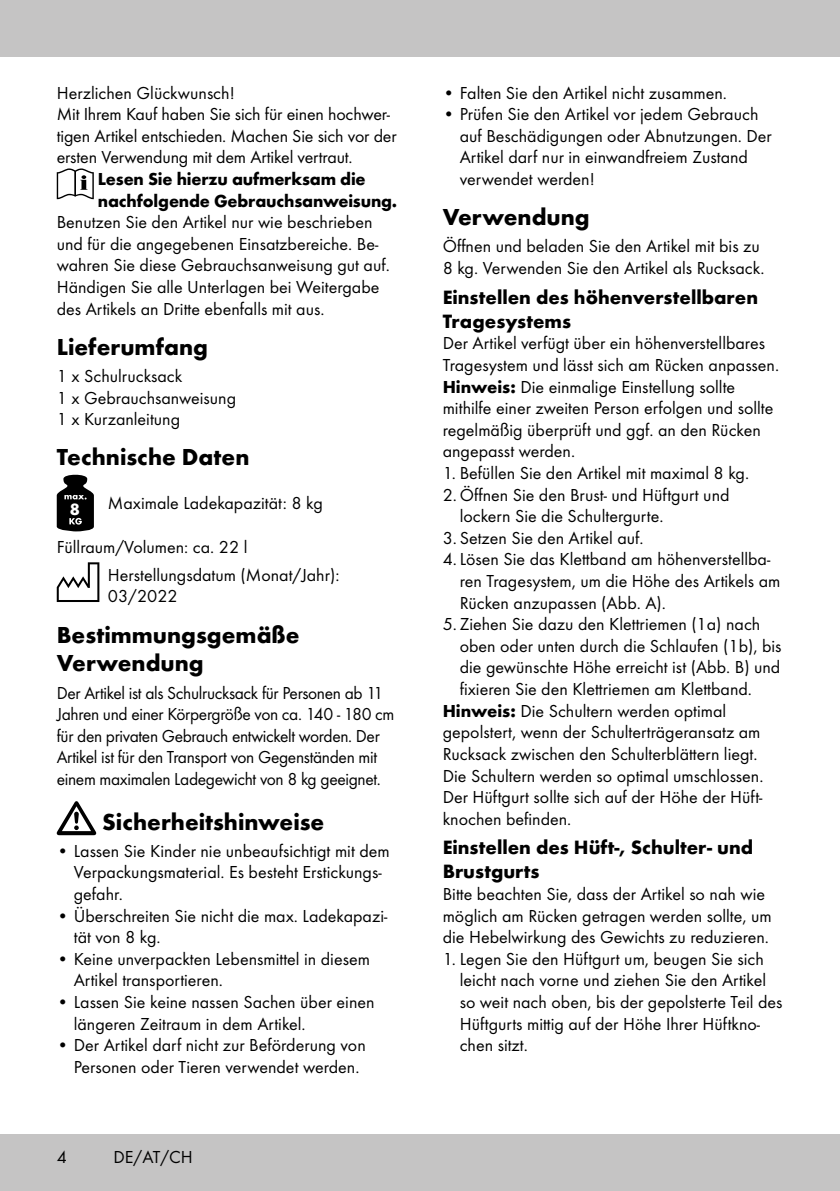
<style>
.page{position:relative;width:840px;height:1191px;background:#fff}
.page>*{position:absolute;margin:0;border:0;box-sizing:border-box;transform-origin:0 0}
.t1{font:700 24px/28.8px "Futura TOT";color:#000}
.t2{font:700 20px/24px "Futura TOT";color:#000}
.t3{font:18px/21.6px "Futura TOT Boo";color:#000}
.t4{font:18px/21.6px "Futura TOT Boo";letter-spacing:-.02em;color:#000}
.t5{font:700 18px/21.6px "Futura TOT";letter-spacing:-.01em;color:#000}
.t6{font:700 16.8px "Futura TOT";color:#fff}
.s1{font-family:"Futura TOT";font-weight:700}
</style>
<div class="page">
<div style="left:0;top:1134px;width:839px;height:57px;background:#c5c4c4"></div>
<div style="left:0;top:0;width:839px;height:57px;background:#c5c4c4"></div>
<svg style="left:57px;top:168px;width:37px;height:31px"></svg>
<svg style="left:57px;top:475px;width:37px;height:56px;background:#313131"></svg>
<svg style="left:57px;top:562px;width:42px;height:40px"></svg>
<svg style="left:57px;top:801px;width:39px;height:34px"></svg>
<p class="t3" style="left:57px;top:82px;width:341px">Herzlichen Glückwunsch!<br>Mit Ihrem Kauf haben Sie sich für einen hochwer&shy;tigen Artikel entschieden. Machen Sie sich vor der ersten Verwendung mit dem Artikel vertraut.</p>
<p class="t5" style="left:98px;top:168px;width:301px">Lesen Sie hierzu aufmerksam die nachfolgende Gebrauchsanweisung.</p>
<p class="t3" style="left:57px;top:211px;width:334px">Benutzen Sie den Artikel nur wie beschrieben und für die angegebenen Einsatzbereiche. Be&shy;wahren Sie diese Gebrauchsanweisung gut auf.<br>Händigen Sie alle Unterlagen bei Weitergabe des Artikels an Dritte ebenfalls mit aus.</p>
<h1 class="t1" style="left:57px;top:332px;width:153px">Lieferumfang</h1>
<p class="t3" style="left:57px;top:365px;width:181px">1 x Schulrucksack<br>1 x Gebrauchsanweisung<br>1 x Kurzanleitung</p>
<h1 class="t1" style="left:57px;top:442px;width:194px">Technische Daten</h1>
<p class="t6" style="left:70px;top:498px;width:12px">8</p>
<p class="t3" style="left:108px;top:492px;width:216px">Maximale Ladekapazität: 8 kg</p>
<p class="t3" style="left:108px;top:533px;width:233px;line-height:27.6px;text-indent:-51px">Füllraum/Volumen: ca. 22 l<br>Herstellungsdatum (Monat/Jahr):</p>
<p class="t3" style="left:108px;top:585px;width:71px">03/2022</p>
<h1 class="t1" style="left:57px;top:619px;width:244px">Bestimmungsgemäße<br>Verwendung</h1>
<p class="t4" style="left:57px;top:681px;width:339px">Der Artikel ist als Schulrucksack für Personen ab 11<br>Jahren und einer Körpergröße von ca. 140 - 180 cm für den privaten Gebrauch entwickelt worden. Der Artikel ist für den Transport von Gegenständen mit einem maximalen Ladegewicht von 8 kg geeignet.</p>
<h1 class="t1" style="left:102px;top:806px;width:223px">Sicherheitshinweise</h1>
<p class="t3" style="left:74px;top:840px;width:317px;text-indent:-17px">• Lassen Sie Kinder nie unbeaufsichtigt mit dem<br>Verpackungsmaterial. Es besteht Erstickungs&shy;gefahr.</p>
<p class="t3" style="left:74px;top:904px;width:315px;text-indent:-17px">• Überschreiten Sie nicht die max. Ladekapazi&shy;tät von 8 kg.</p>
<p class="t3" style="left:74px;top:948px;width:297px;text-indent:-17px">• Keine unverpackten Lebensmittel in diesem<br>Artikel transportieren.</p>
<p class="t3" style="left:74px;top:991px;width:302px;text-indent:-17px">• Lassen Sie keine nassen Sachen über einen längeren Zeitraum in dem Artikel.</p>
<p class="t3" style="left:57px;top:1034px;width:310px;text-align:center">• Der Artikel darf nicht zur Beförderung von<br>Personen oder Tieren verwendet werden.</p>
<p class="t3" style="left:57px;top:1146px;width:12px">4</p>
<p class="t3" style="left:113px;top:1146px;width:81px">DE/AT/CH</p>
<p class="t3" style="left:442px;top:82px;width:286px">• Falten Sie den Artikel nicht zusammen.</p>
<p class="t3" style="left:459px;top:103px;width:313px;text-indent:-17px">• Prüfen Sie den Artikel vor jedem Gebrauch auf Beschädigungen oder Abnutzungen. Der Artikel darf nur in einwandfreiem Zustand verwendet werden!</p>
<h1 class="t1" style="left:442px;top:202px;width:148px">Verwendung</h1>
<p class="t3" style="left:442px;top:235px;width:323px">Öffnen und beladen Sie den Artikel mit bis zu<br>8 kg. Verwenden Sie den Artikel als Rucksack.</p>
<p class="t2" style="left:442px;top:285px;width:317px">Einstellen des höhenverstellbaren<br>Tragesystems</p>
<p class="t3" style="left:442px;top:332px;width:338px">Der Artikel verfügt über ein höhenverstellbares Tragesystem und lässt sich am Rücken anpassen.<br><span class="s1">Hinweis:</span> Die einmalige Einstellung sollte mithilfe einer zweiten Person erfolgen und sollte regelmäßig überprüft und ggf. an den Rücken angepasst werden.</p>
<p class="t3" style="left:442px;top:462px;width:308px">1. Befüllen Sie den Artikel mit maximal 8 kg.</p>
<p class="t3" style="left:442px;top:484px;width:288px">2.Öffnen Sie den Brust- und Hüftgurt und</p>
<p class="t3" style="left:459px;top:505px;width:205px">lockern Sie die Schultergurte.</p>
<p class="t3" style="left:442px;top:527px;width:202px">3. Setzen Sie den Artikel auf.</p>
<p class="t3" style="left:442px;top:548px;width:329px">4.Lösen Sie das Klettband am höhenverstellba-</p>
<p class="t3" style="left:459px;top:570px;width:322px">ren Tragesystem, um die Höhe des Artikels am</p>
<p class="t3" style="left:459px;top:592px;width:207px">Rücken anzupassen (Abb. A).</p>
<p class="t3" style="left:442px;top:613px;width:319px">5. Ziehen Sie dazu den Klettriemen (1a) nach</p>
<p class="t3" style="left:459px;top:635px;width:323px">oben oder unten durch die Schlaufen (1b), bis</p>
<p class="t3" style="left:459px;top:656px;width:322px">die gewünschte Höhe erreicht ist (Abb. B) und</p>
<p class="t3" style="left:459px;top:678px;width:293px">fixieren Sie den Klettriemen am Klettband.</p>
<p class="t3" style="left:442px;top:700px;width:285px"><span class="s1">Hinweis:</span> Die Schultern werden optimal</p>
<p class="t3" style="left:442px;top:721px;width:319px">gepolstert, wenn der Schulterträgeransatz am</p>
<p class="t3" style="left:442px;top:743px;width:316px">Rucksack zwischen den Schulterblättern liegt.</p>
<p class="t3" style="left:442px;top:764px;width:322px">Die Schultern werden so optimal umschlossen.</p>
<p class="t3" style="left:442px;top:786px;width:321px">Der Hüftgurt sollte sich auf der Höhe der Hüft-</p>
<p class="t3" style="left:442px;top:808px;width:130px">knochen befinden.</p>
<p class="t2" style="left:442px;top:835px;width:312px">Einstellen des Hüft-, Schulter- und<br>Brustgurts</p>
<p class="t3" style="left:442px;top:883px;width:330px">Bitte beachten Sie, dass der Artikel so nah wie möglich am Rücken getragen werden sollte, um die Hebelwirkung des Gewichts zu reduzieren.</p>
<p class="t3" style="left:459px;top:948px;width:324px;text-indent:-17px">1. Legen Sie den Hüftgurt um, beugen Sie sich leicht nach vorne und ziehen Sie den Artikel so weit nach oben, bis der gepolsterte Teil des Hüftgurts mittig auf der Höhe Ihrer Hüftkno&shy;chen sitzt.</p>
</div>
